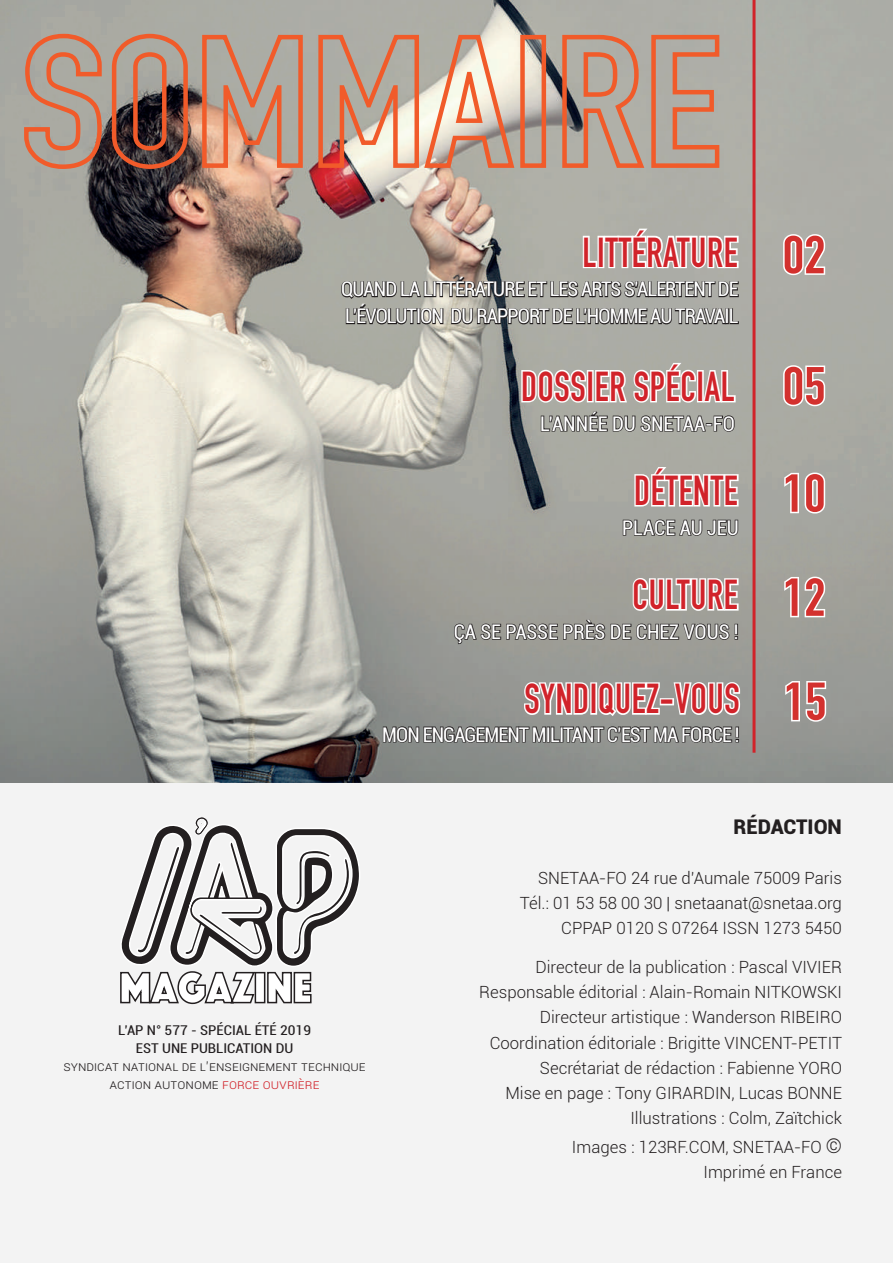
<style>
.page{position:relative;width:893px;height:1263px;background:#fff}
.page>*{position:absolute;margin:0;border:0;box-sizing:border-box;transform-origin:0 0}
.t1{font:700 52.5px "DIN Condensed";color:#d3312e;scale:1.1 1}
.t2{font:700 41.25px "DIN Condensed";letter-spacing:.02em;color:#d1232a;scale:.91 1}
.t3{font:condensed 20.25px/27px "Roboto";letter-spacing:-.04em;color:#fff}
.t4{font:condensed 20.25px "Roboto";color:#fff}
.t5{font:900 20.25px "Roboto";color:#231f20}
.t6{font:300 16.8px/25.2px "Roboto";color:#231f20;text-align:right}
.t7{font:300 13.5px/18px "Roboto";color:#231f20;text-align:center}
.t8{font:condensed 13.5px/18px "Roboto";color:#231f20;text-align:center;scale:1.11 1}
.s1{color:#d1232a}
.s2{font-size:20.25px}
</style>
<div class="page">
<img style="left:0;top:0;width:893px;height:782px">
<div style="left:0;top:782px;width:893px;height:481px;background:#f3f3f3"></div>
<svg style="left:22px;top:31px;width:700px;height:141px;background:#bb9786"></svg>
<hr style="left:752px;top:0;width:3px;height:753px;background:#d1232a">
<svg style="left:781px;top:363px;width:46px;height:45px"></svg>
<svg style="left:783px;top:470px;width:44px;height:46px"></svg>
<svg style="left:453px;top:465px;width:287px;height:185px;background:#a0a09b"></svg>
<svg style="left:783px;top:574px;width:44px;height:45px"></svg>
<svg style="left:340px;top:198px;width:400px;height:235px;background:#a8a69f"></svg>
<svg style="left:781px;top:232px;width:46px;height:45px"></svg>
<svg style="left:382px;top:680px;width:360px;height:70px;background:#969795"></svg>
<svg style="left:784px;top:679px;width:44px;height:45px"></svg>
<svg style="left:120px;top:817px;width:240px;height:188px"></svg>
<h2 class="t2" style="left:582px;top:224px;width:172px">LITTÉRATURE</h2>
<p class="t3" style="left:341px;top:275px;width:399px">QUAND LA LITTÉRATURE ET LES ARTS S’ALERTENT DE<br>L’ÉVOLUTION DU RAPPORT DE L’HOMME AU TRAVAIL</p>
<h2 class="t2" style="left:521px;top:359px;width:236px">DOSSIER SPÉCIAL</h2>
<p class="t4" style="left:540px;top:409px;width:196px">L’ANNÉE DU SNETAA-FO</p>
<h2 class="t2" style="left:634px;top:463px;width:115px">DÉTENTE</h2>
<p class="t4" style="left:622px;top:514px;width:118px">PLACE AU JEU</p>
<h2 class="t2" style="left:633px;top:567px;width:117px">CULTURE</h2>
<p class="t4" style="left:454px;top:618px;width:286px">ÇA SE PASSE PRÈS DE CHEZ VOUS !</p>
<h2 class="t2" style="left:524px;top:671px;width:238px">SYNDIQUEZ-VOUS</h2>
<p class="t3" style="left:382px;top:720px;width:359px">MON ENGAGEMENT MILITANT C’EST MA FORCE !</p>
<h1 class="t1" style="left:783px;top:220px;width:41px">02</h1>
<h1 class="t1" style="left:783px;top:351px;width:41px">05</h1>
<h1 class="t1" style="left:783px;top:458px;width:41px">10</h1>
<h1 class="t1" style="left:783px;top:562px;width:41px">12</h1>
<h1 class="t1" style="left:784px;top:666px;width:41px">15</h1>
<p class="t8" style="left:118px;top:1020px;width:175px">L’AP N° 577 - SPÉCIAL ÉTÉ 2019<br>EST UNE PUBLICATION DU</p>
<p class="t7" style="left:63px;top:1056px;width:304px">syndicat national de l’enseignement technique action autonome <span class="s1">force ouvrière</span></p>
<p class="t5" style="left:733px;top:812px;width:110px">RÉDACTION</p>
<p class="t6" style="left:520px;top:865px;width:324px">SNETAA-FO 24 rue d’Aumale 75009 Paris<br>Tél.: 01 53 58 00 30 | snetaanat@snetaa.org<br>CPPAP 0120 S 07264 ISSN 1273 5450</p>
<p class="t6" style="left:479px;top:954px;width:364px">Directeur de la publication : Pascal VIVIER Responsable éditorial : Alain-Romain NITKOWSKI Directeur artistique : Wanderson RIBEIRO Coordination éditoriale : Brigitte VINCENT-PETIT Secrétariat de rédaction : Fabienne YORO<br>Mise en page : Tony GIRARDIN, Lucas BONNE Illustrations : Colm, Zaïtchick</p>
<p class="t6" style="left:572px;top:1133px;width:272px">Images : 123RF.COM, SNETAA-FO <span class="s2">©<br></span>Imprimé en France</p>
</div>
